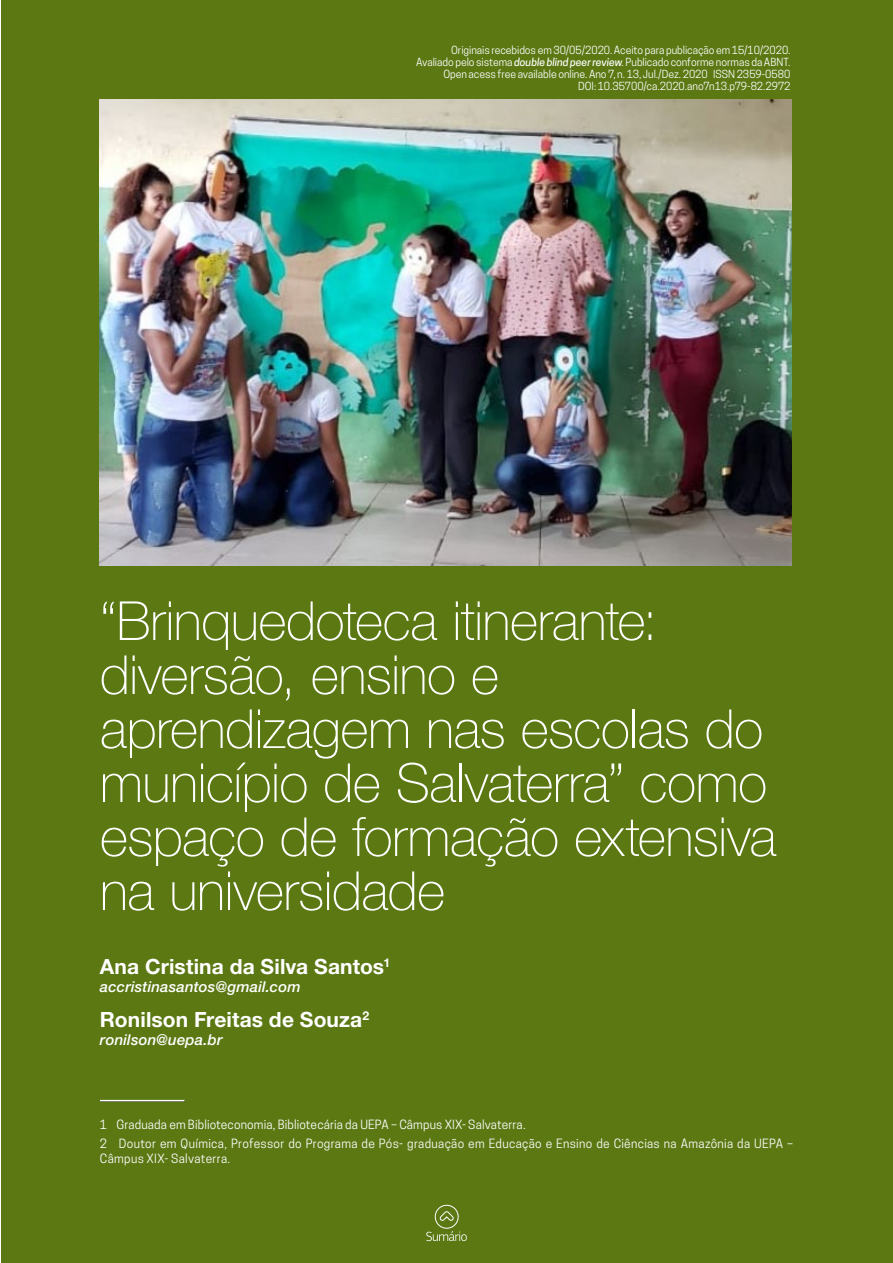
<style>
.page{position:relative;width:893px;height:1263px;background:#fff}
.page>*{position:absolute;margin:0;border:0;box-sizing:border-box;transform-origin:0 0}
.t1{font:100 54px/54px "Helvetica Neue LT Pro";letter-spacing:-.01em;color:#fff}
.t2{font:700 21px "Helvetica Neue LT Pro";letter-spacing:.005em;color:#fff}
.t3{font:italic 500 15px "Helvetica Neue LT Pro";letter-spacing:.01em;color:#fff}
.t4{font:12px/19.2px "Cooper Hewitt";letter-spacing:.02em;color:#fff}
.t5{font:10.5px/12px "Cooper Hewitt";letter-spacing:-.005em;color:#fff;text-align:right}
.s1{font-style:italic}
</style>
<div class="page">
<div style="left:1px;top:0;width:892px;height:1263px;background:#5b7813"></div>
<img style="left:100px;top:100px;width:692px;height:466px">
<hr style="left:100px;top:1100px;width:85px;height:1px;background:#fff">
<svg style="left:426px;top:1204px;width:41px;height:37px"></svg>
<p class="t5" style="left:416px;top:44px;width:376px">Originais recebidos em 30/05/2020. Aceito para publicação em 15/10/2020.<br>Avaliado pelo sistema <span class="s1">double blind peer review</span>. Publicado conforme normas da ABNT.<br>Open acess free available online. Ano 7, n. 13, Jul./Dez. 2020 ISSN 2359-0580<br>DOI: 10.35700/ca.2020.ano7n13.p79-82.2972</p>
<h1 class="t1" style="left:100px;top:594px;width:678px">“Brinquedoteca itinerante: diversão, ensino e aprendizagem nas escolas do município de Salvaterra” como espaço de formação extensiva na universidade</h1>
<h2 class="t2" style="left:100px;top:953px;width:292px">Ana Cristina da Silva Santos<sup>1</sup></h2>
<h3 class="t3" style="left:100px;top:977px;width:202px">accristinasantos@gmail.com</h3>
<h2 class="t2" style="left:100px;top:1006px;width:271px">Ronilson Freitas de Souza<sup>2</sup></h2>
<h3 class="t3" style="left:100px;top:1030px;width:124px">ronilson@uepa.br</h3>
<p class="t4" style="left:100px;top:1115px;width:695px">1 Graduada em Biblioteconomia, Bibliotecária da UEPA – Câmpus XIX- Salvaterra.<br>2 Doutor em Química, Professor do Programa de Pós- graduação em Educação e Ensino de Ciências na Amazônia da UEPA –</p>
<p class="t4" style="left:100px;top:1149px;width:132px">Câmpus XIX- Salvaterra.</p>
</div>
